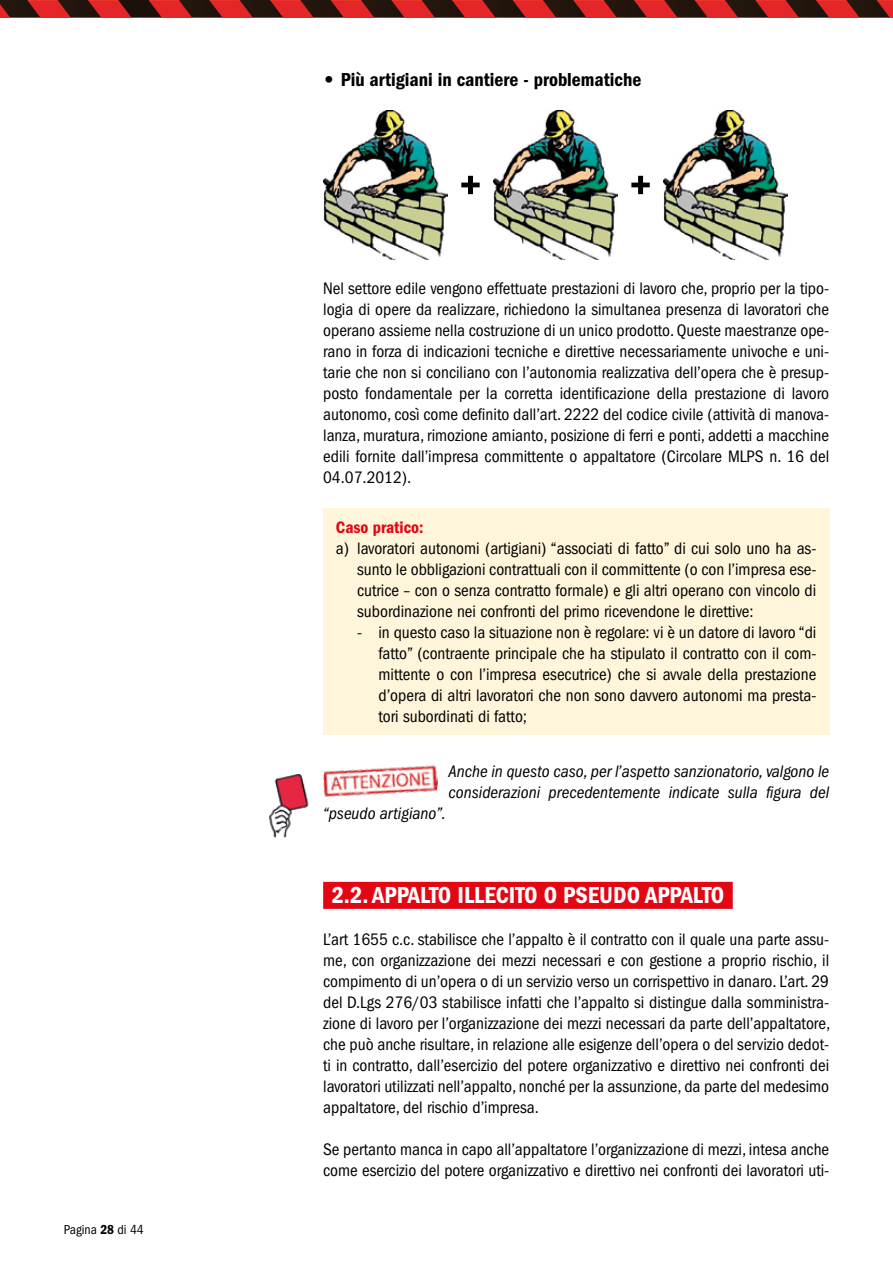
<style>
.page{position:relative;width:893px;height:1263px;background:#fff}
.page>*{position:absolute;margin:0;border:0;box-sizing:border-box;transform-origin:0 0}
.t1{font:24px "ITC Franklin Gothic Std Dm Cd";color:#fff}
.t2{font:19.5px "ITC Franklin Gothic Std Dm Cd";color:#000}
.t3{font:condensed 17.25px/21px "ITC Franklin Gothic Std";color:#000;text-align:justify}
.t4{font:italic condensed 17.25px/21px "ITC Franklin Gothic Std";color:#000}
.t5{font:17.25px "ITC Franklin Gothic Std Dm Cd";color:#e30613}
.t6{font:condensed 13.5px "ITC Franklin Gothic Std";color:#000}
.s1{font-family:"ITC Franklin Gothic Std Dm Cd";font-stretch:normal}
.s2{font-family:"ITC Franklin Gothic Std Hvy"}
</style>
<div class="page">
<div style="left:0;top:0;width:893px;height:17px;background:#e52629"></div>
<svg style="left:837px;top:0;width:52px;height:17px"></svg>
<svg style="left:776px;top:0;width:53px;height:17px"></svg>
<svg style="left:715px;top:0;width:53px;height:17px"></svg>
<svg style="left:655px;top:0;width:52px;height:17px"></svg>
<svg style="left:594px;top:0;width:53px;height:17px"></svg>
<svg style="left:533px;top:0;width:53px;height:17px"></svg>
<svg style="left:473px;top:0;width:52px;height:17px"></svg>
<svg style="left:412px;top:0;width:53px;height:17px"></svg>
<svg style="left:351px;top:0;width:53px;height:17px"></svg>
<svg style="left:291px;top:0;width:52px;height:17px"></svg>
<svg style="left:230px;top:0;width:53px;height:17px"></svg>
<svg style="left:169px;top:0;width:53px;height:17px"></svg>
<svg style="left:109px;top:0;width:52px;height:17px"></svg>
<svg style="left:48px;top:0;width:53px;height:17px"></svg>
<svg style="left:0;top:0;width:40px;height:17px"></svg>
<div style="left:323px;top:882px;width:410px;height:27px;background:#e30613"></div>
<div style="left:323px;top:509px;width:506px;height:226px;background:#fff5da"></div>
<img style="left:323px;top:765px;width:115px;height:32px">
<img style="left:323px;top:111px;width:125px;height:148px">
<img style="left:493px;top:111px;width:125px;height:148px">
<img style="left:663px;top:111px;width:125px;height:148px">
<svg style="left:461px;top:176px;width:19px;height:18px"></svg>
<svg style="left:631px;top:176px;width:19px;height:18px"></svg>
<img style="left:269px;top:774px;width:40px;height:64px">
<p class="t6" style="left:64px;top:1222px;width:82px">Pagina <span class="s1">28</span> di 44</p>
<p class="t2" style="left:323px;top:68px;width:320px"><span class="s2">•</span> Più artigiani in cantiere - problematiche</p>
<p class="t3" style="left:323px;top:278px;width:508px">Nel settore edile vengono effettuate prestazioni di lavoro che, proprio per la tipo&shy;logia di opere da realizzare, richiedono la simultanea presenza di lavoratori che operano assieme nella costruzione di un unico prodotto. Queste maestranze ope&shy;rano in forza di indicazioni tecniche e direttive necessariamente univoche e uni&shy;tarie che non si conciliano con l’autonomia realizzativa dell’opera che è presup&shy;posto fondamentale per la corretta identificazione della prestazione di lavoro autonomo, così come definito dall’art. 2222 del codice civile (attività di manova&shy;lanza, muratura, rimozione amianto, posizione di ferri e ponti, addetti a macchine edili fornite dall’impresa committente o appaltatore (Circolare MLPS n. 16 del 04.07.2012).</p>
<p class="t5" style="left:336px;top:518px;width:89px">Caso pratico:</p>
<p class="t3" style="left:357px;top:538px;width:461px;text-indent:-21px">a) lavoratori autonomi (artigiani) “associati di fatto” di cui solo uno ha as&shy;sunto le obbligazioni contrattuali con il committente (o con l’impresa ese&shy;cutrice – con o senza contratto formale) e gli altri operano con vincolo di subordinazione nei confronti del primo ricevendone le direttive:</p>
<p class="t3" style="left:378px;top:622px;width:439px;text-indent:-21px">- in questo caso la situazione non è regolare: vi è un datore di lavoro “di fatto” (contraente principale che ha stipulato il contratto con il com&shy;mittente o con l’impresa esecutrice) che si avvale della prestazione d’opera di altri lavoratori che non sono davvero autonomi ma presta&shy;tori subordinati di fatto;</p>
<p class="t4" style="left:449px;top:761px;width:382px">Anche in questo caso, per l’aspetto sanzionatorio, valgono le considerazioni precedentemente indicate sulla figura del</p>
<p class="t4" style="left:323px;top:803px;width:124px">“pseudo artigiano”.</p>
<h1 class="t1" style="left:332px;top:881px;width:394px">2.2. APPALTO ILLECITO O PSEUDO APPALTO</h1>
<p class="t3" style="left:323px;top:929px;width:508px">L’art 1655 c.c. stabilisce che l’appalto è il contratto con il quale una parte assu&shy;me, con organizzazione dei mezzi necessari e con gestione a proprio rischio, il compimento di un’opera o di un servizio verso un corrispettivo in danaro. L’art. 29 del D.Lgs 276/03 stabilisce infatti che l’appalto si distingue dalla somministra&shy;zione di lavoro per l’organizzazione dei mezzi necessari da parte dell’appaltatore, che può anche risultare, in relazione alle esigenze dell’opera o del servizio dedot&shy;ti in contratto, dall’esercizio del potere organizzativo e direttivo nei confronti dei lavoratori utilizzati nell’appalto, nonché per la assunzione, da parte del medesimo appaltatore, del rischio d’impresa.</p>
<p class="t3" style="left:323px;top:1139px;width:508px">Se pertanto manca in capo all’appaltatore l’organizzazione di mezzi, intesa anche come esercizio del potere organizzativo e direttivo nei confronti dei lavoratori uti-</p>
</div>
